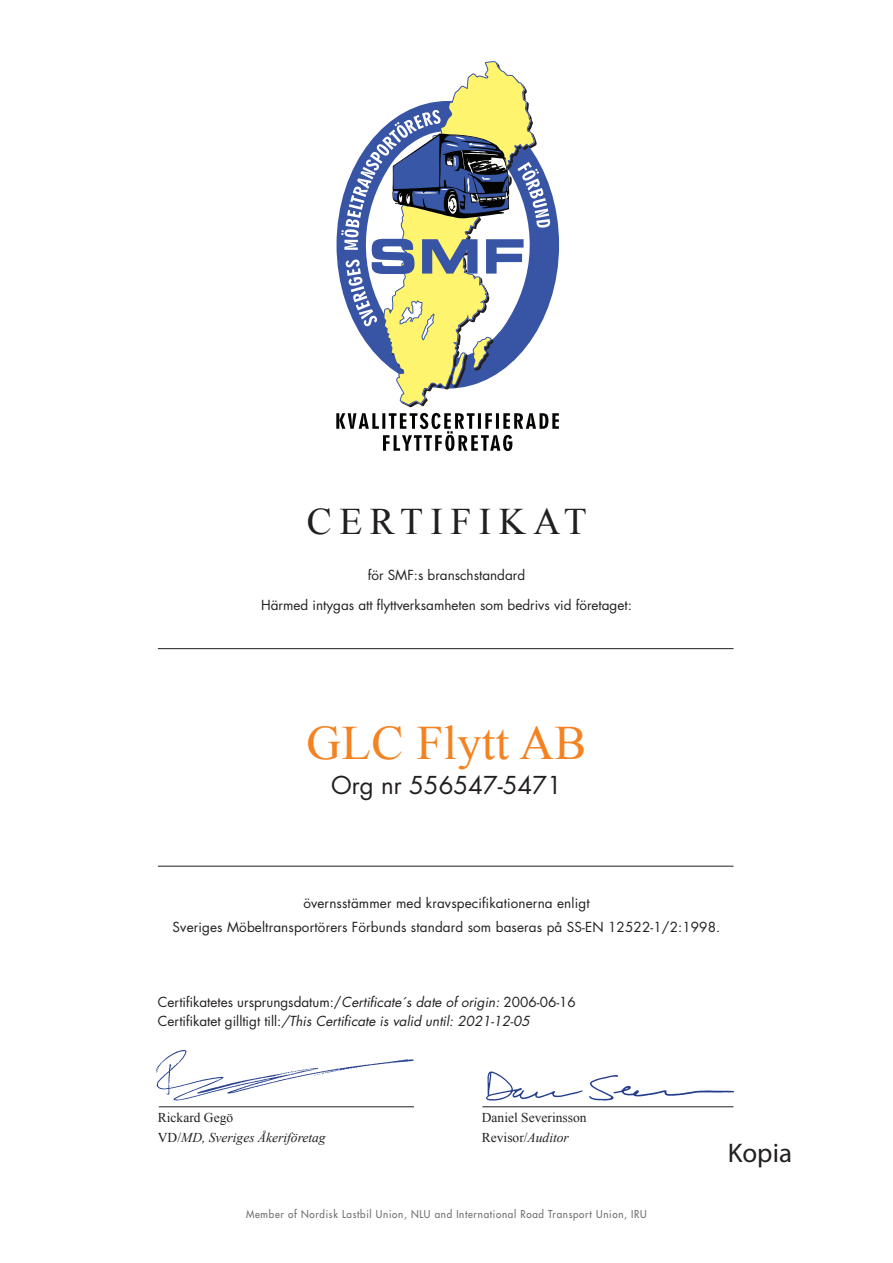
<style>
.page{position:relative;width:893px;height:1263px;background:#fff}
.page>*{position:absolute;margin:0;border:0;box-sizing:border-box;transform-origin:0 0}
.t1{font:48px "Times New Roman";letter-spacing:.01em;color:#f58220}
.t2{font:37.5px "Times New Roman";letter-spacing:.2em;color:#231f20}
.t3{font:27px "Myriad Pro";color:#231f20}
.t4{font:24px "Futura Std";color:#231f20}
.t5{font:13.5px "Futura Std";letter-spacing:.01em;color:#231f20}
.t6{font:italic 13.5px "Futura Std";color:#231f20}
.t7{font:13.5px "Times New Roman";color:#231f20}
.t8{font:italic 13.5px "Times New Roman";color:#231f20}
.t9{font:500 10.5px "Futura Std";letter-spacing:.07em;color:#6c6d70;scale:.94 1}
.s1{font-style:italic}
.s2{font-style:normal}
</style>
<div class="page">
<hr style="left:159px;top:1106px;width:255px;height:1px;background:#231f20">
<hr style="left:482px;top:1106px;width:251px;height:1px;background:#231f20">
<img style="left:156px;top:1050px;width:258px;height:51px">
<hr style="left:158px;top:648px;width:575px;height:1px;background:#231f20">
<hr style="left:158px;top:866px;width:575px;height:1px;background:#231f20">
<svg style="left:336px;top:62px;width:223px;height:389px"></svg>
<img style="left:486px;top:1071px;width:249px;height:30px">
<p class="t2" style="left:307px;top:496px;width:281px">CERTIFIKAT</p>
<p class="t5" style="left:368px;top:566px;width:159px">för SMF:s branschstandard</p>
<p class="t5" style="left:261px;top:596px;width:372px">Härmed intygas att flyttverksamheten som bedrivs vid företaget:</p>
<p class="t1" style="left:306px;top:711px;width:282px">GLC Flytt AB</p>
<p class="t4" style="left:331px;top:770px;width:232px">Org nr 556547-5471</p>
<p class="t5" style="left:303px;top:894px;width:288px">övernsstämmer med kravspecifikationerna enligt</p>
<p class="t5" style="left:173px;top:918px;width:549px">Sveriges Möbeltransportörers Förbunds standard som baseras på SS-EN 12522-1/2:1998.</p>
<p class="t5" style="left:158px;top:993px;width:419px">Certifikatetes ursprungsdatum:/<span class="s1">Certificate´s date of origin:</span> 2006-06-16</p>
<p class="t6" style="left:158px;top:1013px;width:373px"><span class="s2">Certifikatet gilltigt till:</span>/This Certificate is valid until: 2021-12-05</p>
<p class="t7" style="left:158px;top:1109px;width:77px">Rickard Gegö</p>
<p class="t7" style="left:482px;top:1109px;width:106px">Daniel Severinsson</p>
<p class="t8" style="left:158px;top:1128px;width:169px"><span class="s2">VD/</span>MD, Sveriges Åkeriföretag</p>
<p class="t7" style="left:482px;top:1128px;width:89px">Revisor/<span class="s1">Auditor</span></p>
<p class="t9" style="left:246px;top:1208px;width:428px">Member of Nordisk Lastbil Union, NLU and International Road Transport Union, IRU</p>
<p class="t3" style="left:728px;top:1136px;width:66px">Kopia</p>
</div>
